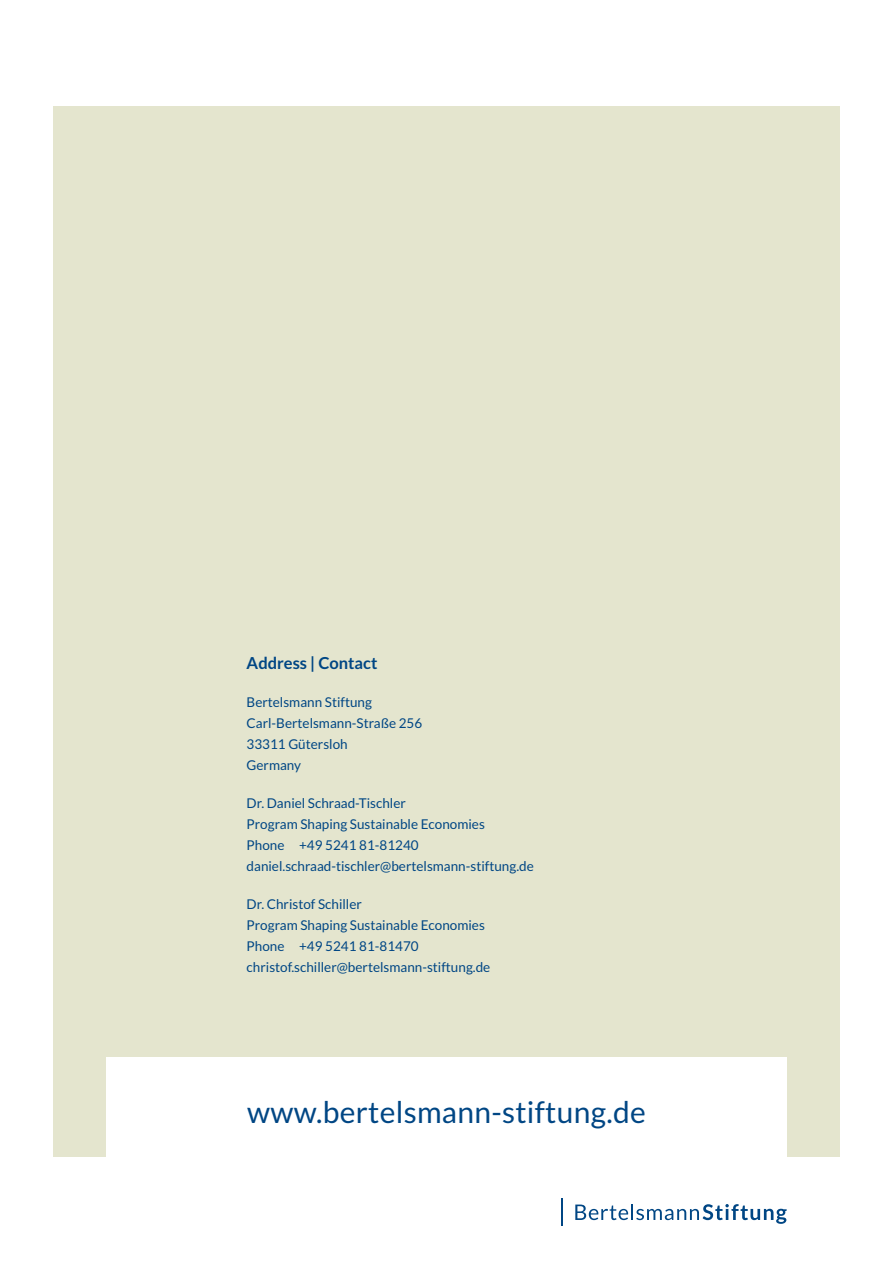
<style>
.page{position:relative;width:893px;height:1263px;background:#fff}
.page>*{position:absolute;margin:0;border:0;box-sizing:border-box;transform-origin:0 0}
.t1{font:30px "Lato";letter-spacing:.01em;color:#004684}
.t2{font:700 16.5px "Lato";color:#004684}
.t3{font:13.5px/21px "Lato";color:#004684}
</style>
<div class="page">
<div style="left:53px;top:106px;width:787px;height:1051px;background:#e4e5ce"></div>
<div style="left:106px;top:1057px;width:681px;height:206px;background:#fff"></div>
<svg style="left:575px;top:1204px;width:212px;height:20px"></svg>
<hr style="left:561px;top:1198px;width:2px;height:28px;background:#004684">
<p class="t2" style="left:247px;top:653px;width:132px">Address | Contact</p>
<p class="t3" style="left:247px;top:691px;width:177px">Bertelsmann Stiftung<br>Carl-Bertelsmann-Straße 256<br>33311 Gütersloh<br>Germany</p>
<p class="t3" style="left:247px;top:792px;width:289px">Dr. Daniel Schraad-Tischler<br>Program Shaping Sustainable Economies<br>Phone +49 5241 81-81240 daniel.schraad-tischler@bertelsmann-stiftung.de</p>
<p class="t3" style="left:247px;top:893px;width:245px">Dr. Christof Schiller<br>Program Shaping Sustainable Economies Phone +49 5241 81-81470 christof.schiller@bertelsmann-stiftung.de</p>
<h1 class="t1" style="left:247px;top:1095px;width:400px">www.bertelsmann-stiftung.de</h1>
</div>
